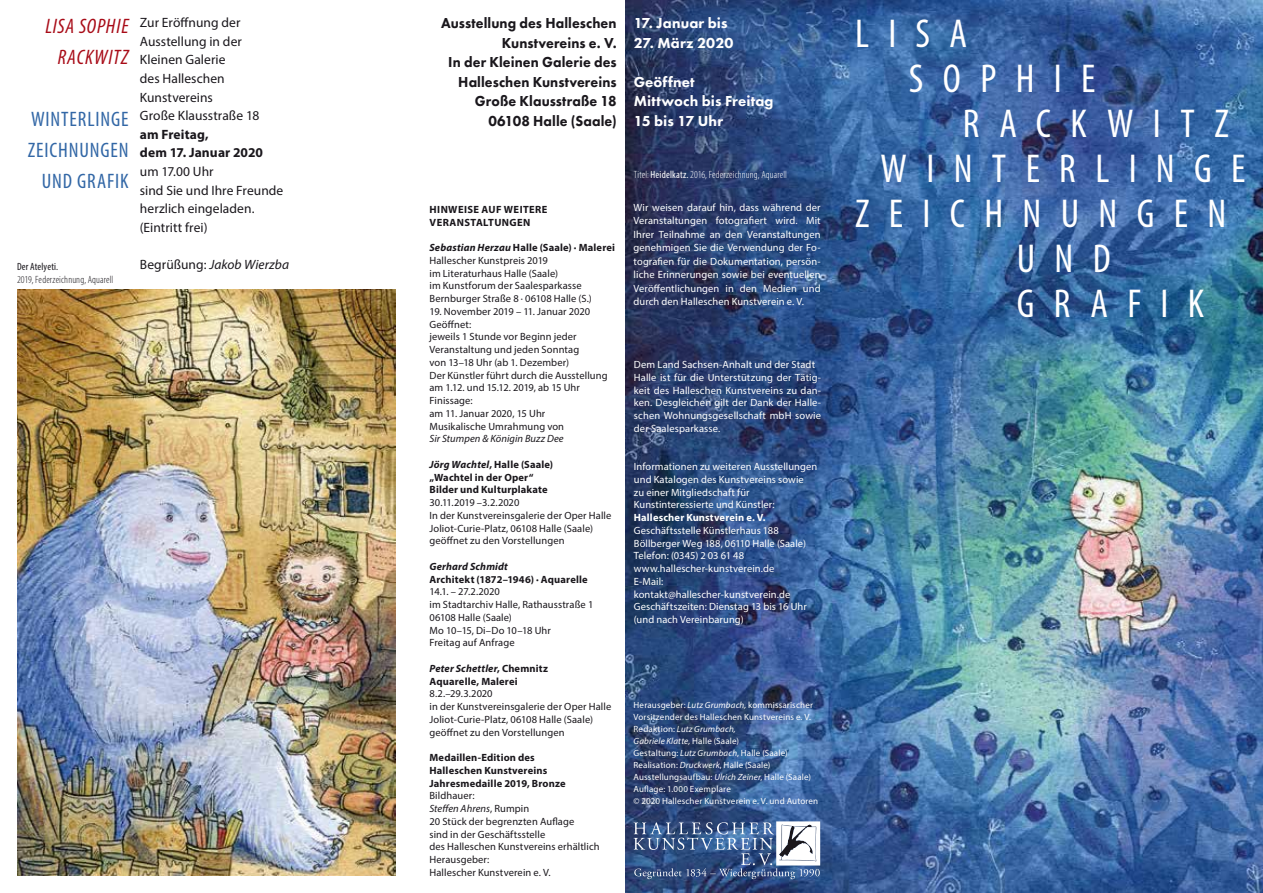
<style>
.page{position:relative;width:1263px;height:893px;background:#fff}
.page>*{position:absolute;margin:0;border:0;box-sizing:border-box;transform-origin:0 0}
.t1{font:condensed 40.5px "Myriad Pro";letter-spacing:.48em;color:#fff}
.t2{font:condensed 21px/31px "Myriad Pro";letter-spacing:.04em;color:#3267a6;text-align:right}
.t3{font:italic condensed 21px/31px "Myriad Pro";letter-spacing:.03em;color:#a80b17;text-align:center}
.t4{font:800 15px/19.5px "Futura PT";letter-spacing:.005em;color:#1a171c;text-align:right;scale:.95 1}
.t5{font:800 15px/19.5px "Futura PT";letter-spacing:.01em;color:#fff}
.t6{font:13.5px/18.6px "Myriad Pro";letter-spacing:.005em;color:#1a171c}
.t7{font:700 13.5px/18.6px "Myriad Pro";letter-spacing:.01em;color:#1a171c}
.t8{font:italic 13.5px "Myriad Pro";letter-spacing:.005em;color:#1a171c}
.t9{font:10.5px/12.8px "Myriad Pro";letter-spacing:.01em;color:#1a171c}
.t10{font:10.5px/12.8px "Myriad Pro";letter-spacing:.01em;color:#fff}
.t11{font:700 10.5px/12.8px "Myriad Pro";letter-spacing:.015em;color:#1a171c}
.t12{font:300 condensed 10.5px "Myriad Pro";letter-spacing:.01em;color:#fff}
.t13{font:700 10.5px/12.8px "Myriad Pro";letter-spacing:.035em;color:#1a171c}
.t14{font:300 condensed 10.5px "Myriad Pro";letter-spacing:.01em;color:#1a171c}
.t15{font:italic 10.5px "Myriad Pro";letter-spacing:.01em;color:#1a171c}
.t16{font:700 10.5px "Myriad Pro";letter-spacing:.015em;color:#fff}
.t17{font:italic 700 10.5px "Myriad Pro";letter-spacing:.015em;color:#1a171c}
.t18{font:condensed 10.5px "Myriad Pro";letter-spacing:.015em;color:#1a171c}
.t19{font:9px/12px "Myriad Pro";letter-spacing:.015em;color:#fff}
.s1{font-style:normal}
.s2{font-weight:400}
.s3{font-weight:700;font-style:italic}
.s4{font-weight:700}
.s5{font-style:italic}
</style>
<div class="page">
<img style="left:625px;top:0;width:638px;height:893px">
<svg style="left:633px;top:821px;width:188px;height:58px;background:#61799f"></svg>
<img style="left:17px;top:290px;width:378px;height:586px">
<h2 class="t3" style="left:45px;top:10px;width:85px">LISA SOPHIE<br>RACKWITZ</h2>
<h2 class="t2" style="left:28px;top:103px;width:102px">WINTERLINGE<br>ZEICHNUNGEN<br>UND GRAFIK</h2>
<p class="t18" style="left:17px;top:260px;width:43px">Der Atelyeti.</p>
<p class="t14" style="left:17px;top:274px;width:98px">2019, Federzeichnung, Aquarell</p>
<p class="t6" style="left:140px;top:13px;width:121px">Zur Eröffnung der<br>Ausstellung in der<br>Kleinen Galerie<br>des Halleschen<br>Kunstvereins<br>Große Klausstraße 18</p>
<p class="t7" style="left:140px;top:124px;width:125px">am Freitag,<br>dem 17. Januar 2020</p>
<p class="t6" style="left:140px;top:162px;width:145px">um 17.00 Uhr<br>sind Sie und Ihre Freunde herzlich eingeladen. (Eintritt frei)</p>
<p class="t8" style="left:140px;top:256px;width:151px"><span class="s1">Begrüßung:</span> Jakob Wierzba</p>
<h3 class="t4" style="left:441px;top:13px;width:186px">Ausstellung des Halleschen<br>Kunstvereins e. V.<br>In der Kleinen Galerie des<br>Halleschen Kunstvereins<br>Große Klausstraße 18<br>06108 Halle (Saale)</h3>
<h1 class="t1" style="left:855px;top:10px;width:114px">LISA</h1>
<h3 class="t5" style="left:634px;top:13px;width:95px">17. Januar bis</h3>
<h3 class="t5" style="left:634px;top:33px;width:101px">27. März 2020</h3>
<h3 class="t5" style="left:634px;top:72px;width:141px">Geöffnet<br>Mittwoch bis Freitag<br>15 bis 17 Uhr</h3>
<h1 class="t1" style="left:909px;top:55px;width:188px">SOPHIE</h1>
<h1 class="t1" style="left:963px;top:100px;width:268px">RACKWITZ</h1>
<h1 class="t1" style="left:880px;top:145px;width:367px">WINTERLINGE</h1>
<h1 class="t1" style="left:855px;top:190px;width:373px">ZEICHNUNGEN</h1>
<h1 class="t1" style="left:1017px;top:235px;width:96px">UND</h1>
<h1 class="t1" style="left:1017px;top:280px;width:189px">GRAFIK</h1>
<p class="t12" style="left:634px;top:169px;width:155px">Titel: <span class="s2">Heidelkatz.</span>2016, Federzeichnung, Aquarell</p>
<p class="t10" style="left:634px;top:200px;width:189px;line-height:13.5px;text-align:justify">Wir weisen darauf hin, dass während der Veranstaltungen fotografiert wird. Mit Ihrer Teilnahme an den Veranstaltungen genehmigen Sie die Verwendung der Fo&shy;tografien für die Dokumentation, persön&shy;liche Erinnerungen sowie bei eventuellen Veröffentlichungen in den Medien und durch den Halleschen Kunstverein e. V.</p>
<p class="t13" style="left:430px;top:203px;width:119px">HINWEISE AUF WEITERE<br>VERANSTALTUNGEN</p>
<p class="t9" style="left:429px;top:241px;width:187px"><span class="s3">Sebastian Herzau</span> <span class="s4">Halle (Saale) · Malerei </span>Hallescher Kunstpreis 2019<br>im Literaturhaus Halle (Saale)<br>im Kunstforum der Saalesparkasse Bernburger Straße 8 · 06108 Halle (S.)</p>
<p class="t9" style="left:429px;top:305px;width:180px">19. November 2019 – 11. Januar 2020<br>Geöffnet:<br>jeweils 1 Stunde vor Beginn jeder<br>Veranstaltung und jeden Sonntag<br>von 13–18 Uhr (ab 1. Dezember)<br>Der Künstler führt durch die Ausstellung am 1.12. und 15.12. 2019, ab 15 Uhr<br>Finissage:<br>am 11. Januar 2020, 15 Uhr<br>Musikalische Umrahmung von</p>
<p class="t15" style="left:429px;top:432px;width:136px">Sir Stumpen &amp; Königin Buzz Dee</p>
<p class="t11" style="left:429px;top:458px;width:125px"><span class="s5">Jörg Wachtel</span>, Halle (Saale) „Wachtel in der Oper“<br>Bilder und Kulturplakate</p>
<p class="t9" style="left:429px;top:496px;width:183px">30.11.2019 –3.2.2020<br>In der Kunstvereinsgalerie der Oper Halle Joliot-Curie-Platz, 06108 Halle (Saale) geöffnet zu den Vorstellungen</p>
<p class="t17" style="left:429px;top:559px;width:80px">Gerhard Schmidt</p>
<p class="t11" style="left:429px;top:572px;width:160px">Architekt (1872–1946) · Aquarelle</p>
<p class="t9" style="left:429px;top:585px;width:165px">14.1. – 27.2.2020<br>im Stadtarchiv Halle, Rathausstraße 1<br>06108 Halle (Saale)<br>Mo 10–15, Di–Do 10–18 Uhr<br>Freitag auf Anfrage</p>
<p class="t11" style="left:429px;top:662px;width:120px"><span class="s5">Peter Schettler</span>, Chemnitz<br>Aquarelle, Malerei</p>
<p class="t9" style="left:429px;top:687px;width:183px">8.2.–29.3.2020<br>in der Kunstvereinsgalerie der Oper Halle Joliot-Curie-Platz, 06108 Halle (Saale) geöffnet zu den Vorstellungen</p>
<p class="t11" style="left:429px;top:751px;width:138px">Medaillen-Edition des<br>Halleschen Kunstvereins<br>Jahresmedaille 2019, Bronze</p>
<p class="t9" style="left:429px;top:789px;width:172px">Bildhauer:<br><span class="s5">Steffen Ahrens</span>, Rumpin<br>20 Stück der begrenzten Auflage<br>sind in der Geschäftsstelle<br>des Halleschen Kunstvereins erhältlich<br>Herausgeber:<br>Hallescher Kunstverein e. V.</p>
<p class="t10" style="left:634px;top:358px;width:189px">Dem Land Sachsen-Anhalt und der Stadt Halle ist für die Unterstützung der Tätig&shy;keit des Halleschen Kunstvereins zu dan&shy;ken. Desgleichen gilt der Dank der Halle&shy;schen Wohnungsgesellschaft mbH sowie der Saalesparkasse.</p>
<p class="t10" style="left:634px;top:460px;width:185px">Informationen zu weiteren Ausstellungen und Katalogen des Kunstvereins sowie<br>zu einer Mitgliedschaft für Kunstinteressierte und Künstler:</p>
<p class="t16" style="left:634px;top:511px;width:133px">Hallescher Kunstverein e. V.</p>
<p class="t10" style="left:634px;top:524px;width:174px">Geschäftsstelle Künstlerhaus 188<br>Böllberger Weg 188, 06110 Halle (Saale)<br>Telefon: (0345) 2 03 61 48 www.hallescher-kunstverein.de<br>E-Mail: kontakt@hallescher-kunstverein.de<br>Geschäftszeiten: Dienstag 13 bis 16 Uhr (und nach Vereinbarung)</p>
<p class="t19" style="left:633px;top:699px;width:186px">Herausgeber: <span class="s5">Lutz Grumbach,</span> kommissarischer Vorsitzender des Halleschen Kunstvereins e. V.<br>Redaktion: <span class="s5">Lutz Grumbach,<br>Gabriele Klatte,</span> Halle (Saale)<br>Gestaltung: <span class="s5">Lutz Grumbach</span>, Halle (Saale)<br>Realisation: <span class="s5">Druckwerk</span>, Halle (Saale)<br>Ausstellungsaufbau: <span class="s5">Ulrich Zeiner</span>, Halle (Saale)<br>Auflage: 1.000 Exemplare<br>© 2020 Hallescher Kunstverein e. V. und Autoren</p>
</div>
